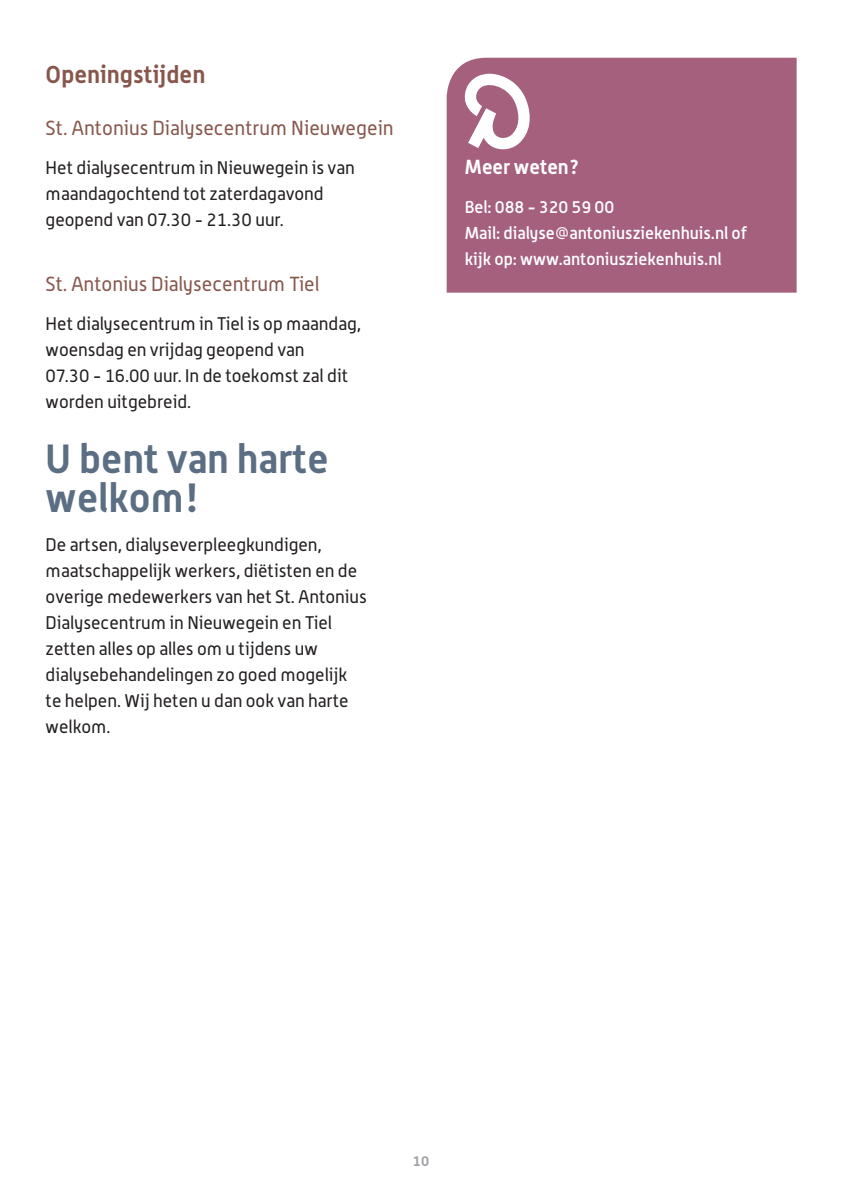
<style>
.page{position:relative;width:842px;height:1191px;background:#fff}
.page>*{position:absolute;margin:0;border:0;box-sizing:border-box;transform-origin:0 0}
.t1{font:700 40px/39px "Alwyn";letter-spacing:.005em;color:#5c6e83}
.t2{font:700 24px "Alwyn";letter-spacing:.005em;color:#87574c}
.t3{font:20px "Alwyn";letter-spacing:.005em;color:#87574c}
.t4{font:700 20px "Alwyn";color:#fff}
.t5{font:18px/26px "Alwyn";color:#231f20}
.t6{font:500 17px/26px "Alwyn";color:#fff}
.t7{font:700 14px "Alwyn";color:#9d9fa2}
</style>
<div class="page">
<div style="left:447px;top:58px;width:350px;height:235px;background:#a5607e"></div>
<svg style="left:464px;top:74px;width:69px;height:75px"></svg>
<h2 class="t2" style="left:46px;top:59px;width:161px">Openingstijden</h2>
<p class="t3" style="left:46px;top:116px;width:350px">St. Antonius Dialysecentrum Nieuwegein</p>
<p class="t5" style="left:46px;top:154px;width:311px">Het dialysecentrum in Nieuwegein is van maandagochtend tot zaterdagavond geopend van 07.30 - 21.30 uur.</p>
<p class="t3" style="left:46px;top:272px;width:275px">St. Antonius Dialysecentrum Tiel</p>
<p class="t5" style="left:46px;top:310px;width:317px">Het dialysecentrum in Tiel is op maandag, woensdag en vrijdag geopend van<br>07.30 - 16.00 uur. In de toekomst zal dit worden uitgebreid.</p>
<h1 class="t1" style="left:46px;top:438px;width:284px">U bent van harte welkom!</h1>
<p class="t5" style="left:46px;top:531px;width:323px">De artsen, dialyseverpleegkundigen, maatschappelijk werkers, diëtisten en de overige medewerkers van het St. Antonius Dialysecentrum in Nieuwegein en Tiel zetten alles op alles om u tijdens uw dialysebehandelingen zo goed mogelijk te helpen. Wij heten u dan ook van harte welkom.</p>
<p class="t4" style="left:465px;top:154px;width:116px">Meer weten?</p>
<p class="t6" style="left:465px;top:193px;width:284px">Bel: 088 - 320 59 00<br>Mail: dialyse@antoniusziekenhuis.nl of kijk op: www.antoniusziekenhuis.nl</p>
<p class="t7" style="left:413px;top:1152px;width:18px">10</p>
</div>
